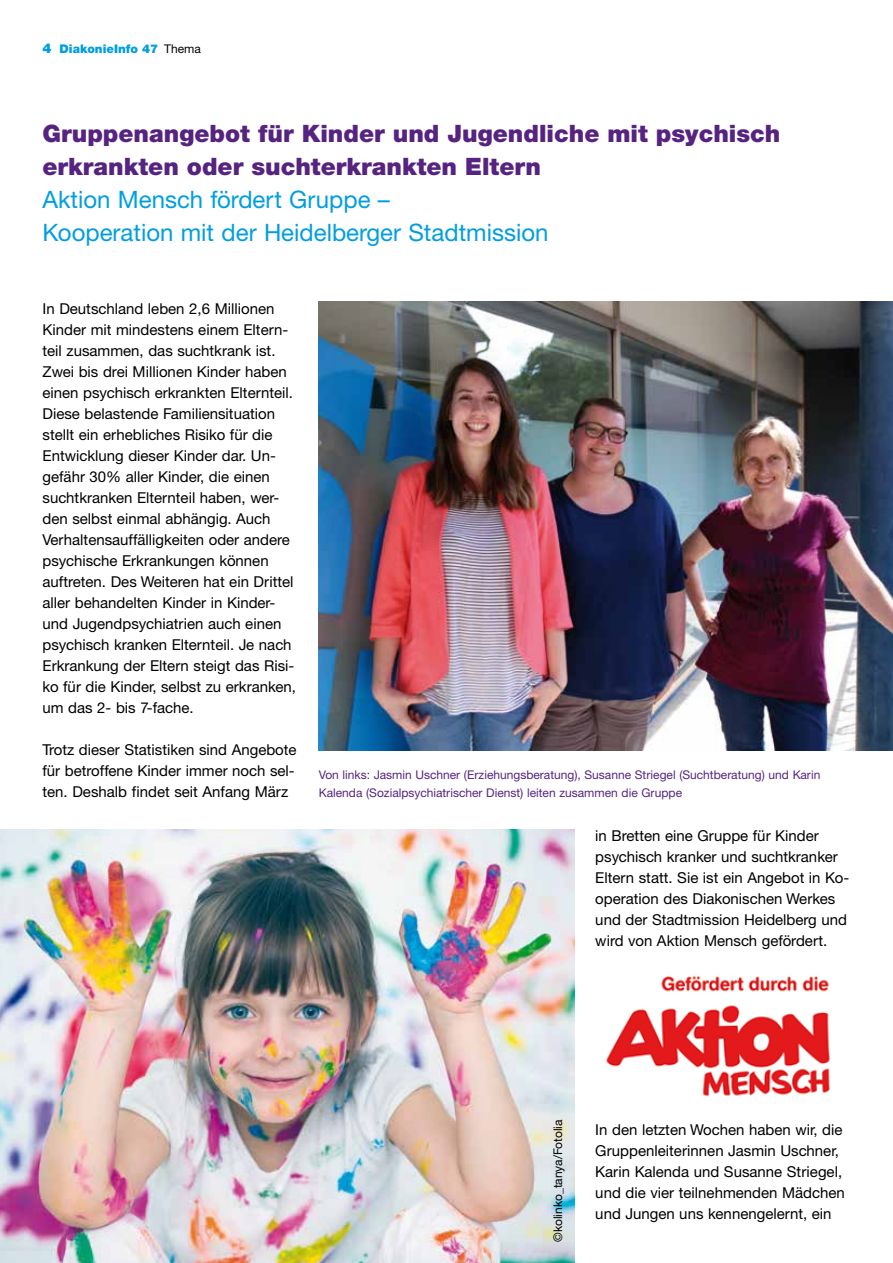
<style>
.page{position:relative;width:893px;height:1263px;background:#fff}
.page>*{position:absolute;margin:0;border:0;box-sizing:border-box;transform-origin:0 0}
.t1{font:900 24px/33px "Helvetica Neue";color:#572381}
.t2{font:24px/33px "Helvetica Neue CE";color:#009ee0}
.t3{font:15px/21px "Helvetica Neue CE";color:#000}
.t4{font:12px/18px "Helvetica Neue CE";color:#572381}
.t5{font:12px "Helvetica Neue CE";color:#000}
.t6{font:900 12px "Helvetica Neue";color:#009ee0}
.s1{font-size:13.5px}
.s2{font-weight:400;color:#000}
</style>
<div class="page">
<img style="left:0;top:829px;width:574px;height:434px">
<img style="left:319px;top:302px;width:574px;height:449px">
<img style="left:606px;top:976px;width:224px;height:121px">
<p class="t6" style="left:43px;top:41px;width:160px"><span class="s1">4</span> DiakonieInfo 47 <span class="s2">Thema</span></p>
<h1 class="t1" style="left:43px;top:117px;width:739px">Gruppenangebot für Kinder und Jugendliche mit psychisch erkrankten oder suchterkrankten Eltern</h1>
<h1 class="t2" style="left:43px;top:183px;width:507px">Aktion Mensch fördert Gruppe –<br>Kooperation mit der Heidelberger Stadtmission</h1>
<p class="t3" style="left:43px;top:298px;width:255px">In Deutschland leben 2,6 Millionen Kinder mit mindestens einem Eltern&shy;teil zusammen, das suchtkrank ist.<br>Zwei bis drei Millionen Kinder haben einen psychisch erkrankten Elternteil.<br>Diese belastende Familiensituation stellt ein erhebliches Risiko für die Entwicklung dieser Kinder dar. Un&shy;gefähr 30% aller Kinder, die einen suchtkranken Elternteil haben, wer&shy;den selbst einmal abhängig. Auch Verhaltensauffälligkeiten oder andere psychische Erkrankungen können auftreten. Des Weiteren hat ein Drittel aller behandelten Kinder in Kinder&shy;und Jugendpsychiatrien auch einen psychisch kranken Elternteil. Je nach Erkrankung der Eltern steigt das Risi&shy;ko für die Kinder, selbst zu erkranken, um das 2- bis 7-fache.</p>
<p class="t3" style="left:43px;top:739px;width:256px">Trotz dieser Statistiken sind Angebote für betroffene Kinder immer noch sel&shy;ten. Deshalb findet seit Anfang März</p>
<p class="t4" style="left:319px;top:766px;width:503px">Von links: Jasmin Uschner (Erziehungsberatung), Susanne Striegel (Suchtberatung) und Karin<br>Kalenda (Sozialpsychiatrischer Dienst) leiten zusammen die Gruppe</p>
<p class="t3" style="left:595px;top:825px;width:255px">in Bretten eine Gruppe für Kinder psychisch kranker und suchtkranker Eltern statt. Sie ist ein Angebot in Ko&shy;operation des Diakonischen Werkes und der Stadtmission Heidelberg und wird von Aktion Mensch gefördert.</p>
<p class="t5" style="left:551px;top:1242px;width:124px;rotate:-90deg">©kolinko_tanya/Fotolia</p>
<p class="t3" style="left:595px;top:1119px;width:251px">In den letzten Wochen haben wir, die Gruppenleiterinnen Jasmin Uschner, Karin Kalenda und Susanne Striegel, und die vier teilnehmenden Mädchen und Jungen uns kennengelernt, ein</p>
</div>
